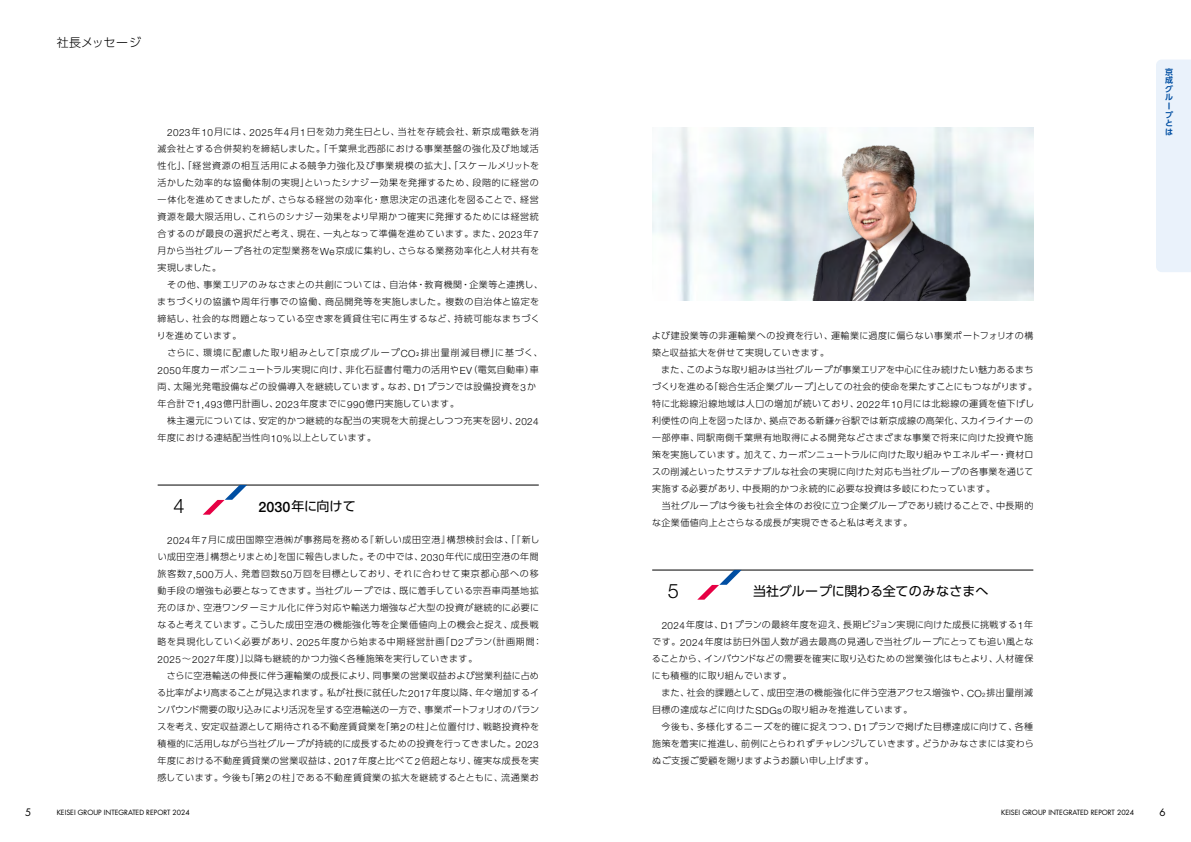
<style>
.page{position:relative;width:1191px;height:842px;background:#fff}
.page>*{position:absolute;margin:0;border:0;box-sizing:border-box;transform-origin:0 0}
.t1{font:300 20px "Helvetica Neue LT Std";color:#000}
.t2{font:13px "UD Shin Go Pro";color:#000}
.t3{font:300 12px "UD Shin Go Pro";letter-spacing:.02em;color:#000}
.t4{font:10px "Futura Std";color:#000}
.t5{font:300 9px/17px "UD Shin Go Pro";letter-spacing:.045em;color:#000}
.t6{font:700 8px/8.5px "UD Shin Go Pro De";color:#004ea2}
.t7{font:7px "Futura Std";color:#000}
.s1{font-family:"Helvetica Neue LT Std";font-size:9.9px}
.s2{font-family:"Helvetica Neue LT Std";font-weight:500;font-size:14.3px}
.s3{font-family:"Helvetica Neue LT Std";font-size:5.9px}
</style>
<div class="page">
<img style="left:652px;top:127px;width:101px;height:173px">
<img style="left:753px;top:127px;width:280px;height:173px">
<hr style="left:652px;top:570px;width:381px;height:1px;background:#000">
<svg style="left:697px;top:570px;width:44px;height:30px"></svg>
<hr style="left:158px;top:485px;width:381px;height:1px;background:#000">
<svg style="left:203px;top:485px;width:44px;height:30px"></svg>
<div style="left:1156px;top:60px;width:35px;height:212px;background:#eaf2fb"></div>
<h3 class="t3" style="left:57px;top:33px;width:86px">社長メッセージ</h3>
<p class="t5" style="left:157px;top:123px;width:388px;text-indent:10px"><span class="s1">2023</span>年<span class="s1">10</span>月には、<span class="s1">2025</span>年<span class="s1">4</span>月<span class="s1">1</span>日を効力発生日とし、当社を存続会社、新京成電鉄を消滅会社とする合併契約を締結しました。「千葉県北西部における事業基盤の強化及び地域活性化」、「経営資源の相互活用による競争力強化及び事業規模の拡大」、「スケールメリットを活かした効率的な協働体制の実現」といったシナジー効果を発揮するため、段階的に経営の一体化を進めてきましたが、さらなる経営の効率化・意思決定の迅速化を図ることで、経営資源を最大限活用し、これらのシナジー効果をより早期かつ確実に発揮するためには経営統合するのが最良の選択だと考え、現在、一丸となって準備を進めています。また、<span class="s1">2023</span>年<span class="s1">7</span>月から当社グループ各社の定型業務を<span class="s1">We</span>京成に集約し、さらなる業務効率化と人材共有を実現しました。<br>　その他、事業エリアのみなさまとの共創については、自治体・教育機関・企業等と連携し、まちづくりの協議や周年行事での協働、商品開発等を実施しました。複数の自治体と協定を締結し、社会的な問題となっている空き家を賃貸住宅に再生するなど、持続可能なまちづくりを進めています。<br>　さらに、環境に配慮した取り組みとして「京成グループ<span class="s1">CO</span>₂排出量削減目標」に基づく、<span class="s1">2050</span>年度カーボンニュートラル実現に向け、非化石証書付電力の活用や<span class="s1">EV</span>（電気自動車）車両、太陽光発電設備などの設備導入を継続しています。なお、<span class="s1">D1</span>プランでは設備投資を<span class="s1">3</span>か年合計で<span class="s1">1,493</span>億円計画し、<span class="s1">2023</span>年度までに<span class="s1">990</span>億円実施しています。<br>　株主還元については、安定的かつ継続的な配当の実現を大前提としつつ充実を図り、<span class="s1">2024</span>年度における連結配当性向<span class="s1">10%</span>以上としています。</p>
<h1 class="t1" style="left:173px;top:493px;width:13px">4</h1>
<h2 class="t2" style="left:259px;top:496px;width:99px"><span class="s2">2030</span>年に向けて</h2>
<p class="t5" style="left:157px;top:531px;width:386px;text-indent:10px"><span class="s1">2024</span>年<span class="s1">7</span>月に成田国際空港㈱が事務局を務める『新しい成田空港』構想検討会は、「『新しい成田空港』構想とりまとめ」を国に報告しました。その中では、<span class="s1">2030</span>年代に成田空港の年間旅客数<span class="s1">7,500</span>万人、発着回数<span class="s1">50</span>万回を目標としており、それに合わせて東京都心部への移動手段の増強も必要となってきます。当社グループでは、既に着手している宗吾車両基地拡充のほか、空港ワンターミナル化に伴う対応や輸送力増強など大型の投資が継続的に必要になると考えています。こうした成田空港の機能強化等を企業価値向上の機会と捉え、成長戦略を具現化していく必要があり、<span class="s1">2025</span>年度から始まる中期経営計画「<span class="s1">D2</span>プラン（計画期間：<span class="s1">2025</span>～<span class="s1">2027</span>年度）」以降も継続的かつ力強く各種施策を実行していきます。<br>　さらに空港輸送の伸長に伴う運輸業の成長により、同事業の営業収益および営業利益に占める比率がより高まることが見込まれます。私が社長に就任した<span class="s1">2017</span>年度以降、年々増加するインバウンド需要の取り込みにより活況を呈する空港輸送の一方で、事業ポートフォリオのバランスを考え、安定収益源として期待される不動産賃貸業を「第<span class="s1">2</span>の柱」と位置付け、戦略投資枠を積極的に活用しながら当社グループが持続的に成長するための投資を行ってきました。<span class="s1">2023</span>年度における不動産賃貸業の営業収益は、<span class="s1">2017</span>年度と比べて<span class="s1">2</span>倍超となり、確実な成長を実感しています。今後も「第<span class="s1">2</span>の柱」である不動産賃貸業の拡大を継続するとともに、流通業お</p>
<p class="t5" style="left:652px;top:327px;width:387px">よび建設業等の非運輸業への投資を行い、運輸業に過度に偏らない事業ポートフォリオの構築と収益拡大を併せて実現していきます。<br>　また、このような取り組みは当社グループが事業エリアを中心に住み続けたい魅力あるまちづくりを進める「総合生活企業グループ」としての社会的使命を果たすことにもつながります。特に北総線沿線地域は人口の増加が続いており、<span class="s1">2022</span>年<span class="s1">10</span>月には北総線の運賃を値下げし利便性の向上を図ったほか、拠点である新鎌ヶ谷駅では新京成線の高架化、スカイライナーの一部停車、同駅南側千葉県有地取得による開発などさまざまな事業で将来に向けた投資や施策を実施しています。加えて、カーボンニュートラルに向けた取り組みやエネルギー・資材ロスの削減といったサステナブルな社会の実現に向けた対応も当社グループの各事業を通じて実施する必要があり、中長期的かつ永続的に必要な投資は多岐にわたっています。<br>　当社グループは今後も社会全体のお役に立つ企業グループであり続けることで、中長期的な企業価値向上とさらなる成長が実現できると私は考えます。</p>
<h1 class="t1" style="left:668px;top:578px;width:13px">5</h1>
<h2 class="t2" style="left:753px;top:581px;width:237px">当社グループに関わる全てのみなさまへ</h2>
<p class="t5" style="left:652px;top:616px;width:383px;text-indent:10px"><span class="s1">2024</span>年度は、<span class="s1">D1</span>プランの最終年度を迎え、長期ビジョン実現に向けた成長に挑戦する<span class="s1">1</span>年です。<span class="s1">2024</span>年度は訪日外国人数が過去最高の見通しで当社グループにとっても追い風となることから、インバウンドなどの需要を確実に取り込むための営業強化はもとより、人材確保にも積極的に取り組んでいます。<br>　また、社会的課題として、成田空港の機能強化に伴う空港アクセス増強や、<span class="s1">CO</span><span class="s3">2</span>排出量削減目標の達成などに向けた<span class="s1">SDGs</span>の取り組みを推進しています。<br>　今後も、多様化するニーズを的確に捉えつつ、<span class="s1">D1</span>プランで掲げた目標達成に向けて、各種施策を着実に推進し、前例にとらわれずチャレンジしていきます。どうかみなさまには変わらぬご支援ご愛顧を賜りますようお願い申し上げます。</p>
<p class="t6" style="left:1165px;top:68px;width:10px">京成グループ</p>
<p class="t6" style="left:1165px;top:118px;width:9px">とは</p>
<p class="t4" style="left:25px;top:806px;width:8px">5</p>
<p class="t7" style="left:57px;top:808px;width:134px">KEISEI GROUP INTEGRATED REPORT 2024</p>
<p class="t7" style="left:1001px;top:808px;width:134px">KEISEI GROUP INTEGRATED REPORT 2024</p>
<p class="t4" style="left:1159px;top:806px;width:8px">6</p>
</div>
